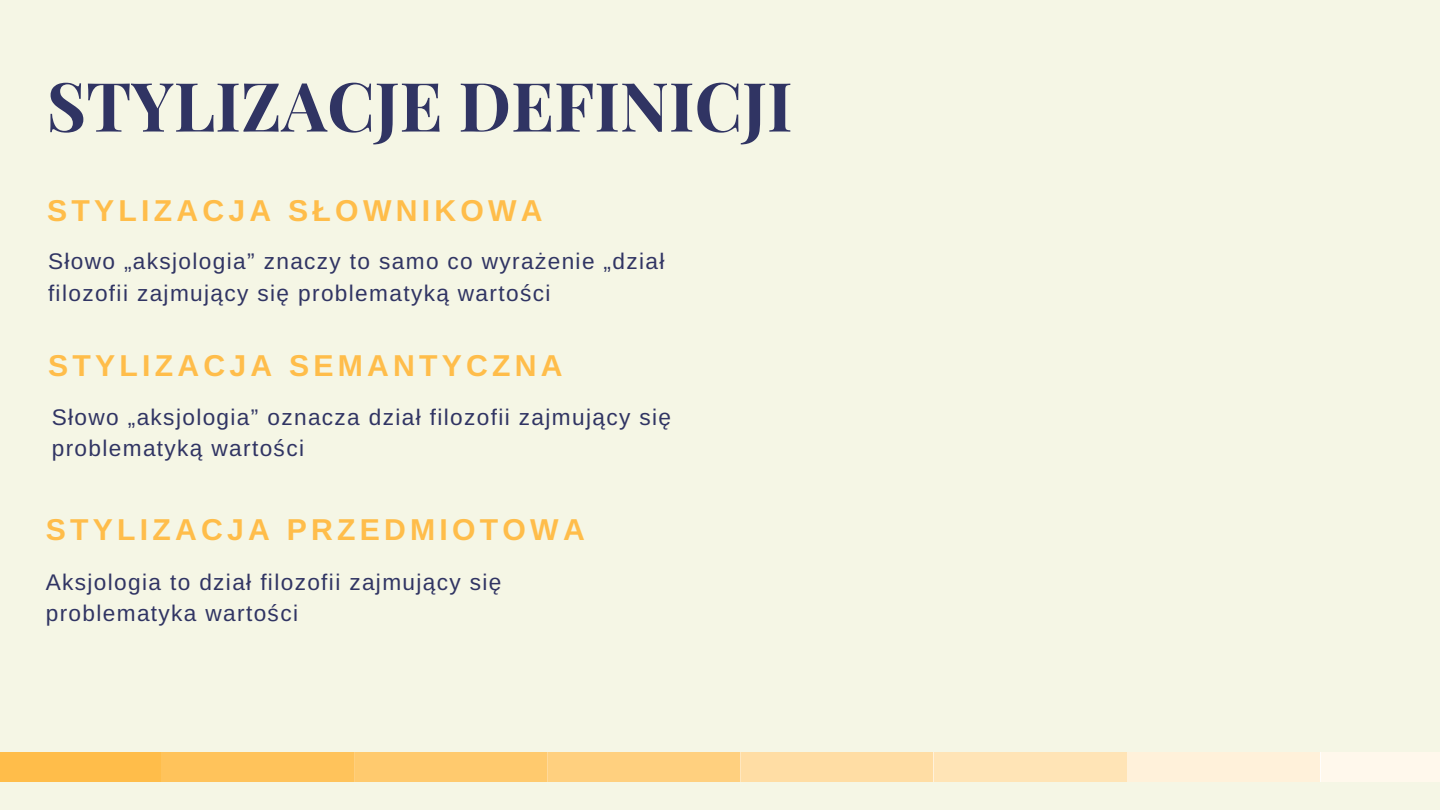
<style>
.page{position:relative;width:1440px;height:810px;background:#f5f6e5}
.page>*{position:absolute;margin:0;border:0;box-sizing:border-box;transform-origin:0 0}
.t1{font:700 67.9px "Playfair Display";color:#303463}
.t2{font:700 30.2px "Arimo";letter-spacing:.14em;color:#ffbd4a}
.t3{font:22.6px/31.5px "Arimo";letter-spacing:.06em;color:#303463}
.s1{font-family:"Liberation Sans"}
</style>
<div class="page">
<div style="left:0;top:752px;width:1440px;height:30px;background:#ffbd4a"></div>
<div style="left:741px;top:752px;width:193px;height:30px;background:#ffdda4"></div>
<div style="left:1127px;top:752px;width:193px;height:30px;background:#fff1da"></div>
<div style="left:354px;top:752px;width:193px;height:30px;background:#ffca6e"></div>
<div style="left:1320px;top:752px;width:120px;height:30px;background:#fff8ec"></div>
<div style="left:934px;top:752px;width:193px;height:30px;background:#ffe4b6"></div>
<div style="left:547px;top:752px;width:194px;height:30px;background:#ffd07f"></div>
<div style="left:161px;top:752px;width:193px;height:30px;background:#ffc35b"></div>
<h1 class="t1" style="left:46px;top:58px;width:748px">STYLIZACJE DEFINICJI</h1>
<h2 class="t2" style="left:47px;top:193px;width:497px">STYLIZACJA S<span class="s1">Ł</span>OWNIKOWA</h2>
<p class="t3" style="left:48px;top:246px;width:618px">S<span class="s1">ł</span>owo „aksjologia” znaczy to samo co wyra<span class="s1">ż</span>enie „dzia<span class="s1">ł </span>filozofii zajmuj<span class="s1">ą</span>cy si<span class="s1">ę</span> problematyk<span class="s1">ą</span> warto<span class="s1">ś</span>ci</p>
<h2 class="t2" style="left:48px;top:348px;width:516px">STYLIZACJA SEMANTYCZNA</h2>
<p class="t3" style="left:52px;top:401px;width:621px">S<span class="s1">ł</span>owo „aksjologia” oznacza dzia<span class="s1">ł</span> filozofii zajmuj<span class="s1">ą</span>cy si<span class="s1">ę </span>problematyk<span class="s1">ą</span> warto<span class="s1">ś</span>ci</p>
<h2 class="t2" style="left:46px;top:513px;width:541px">STYLIZACJA PRZEDMIOTOWA</h2>
<p class="t3" style="left:46px;top:566px;width:457px">Aksjologia to dzia<span class="s1">ł</span> filozofii zajmuj<span class="s1">ą</span>cy si<span class="s1">ę </span>problematyka warto<span class="s1">ś</span>ci</p>
</div>
